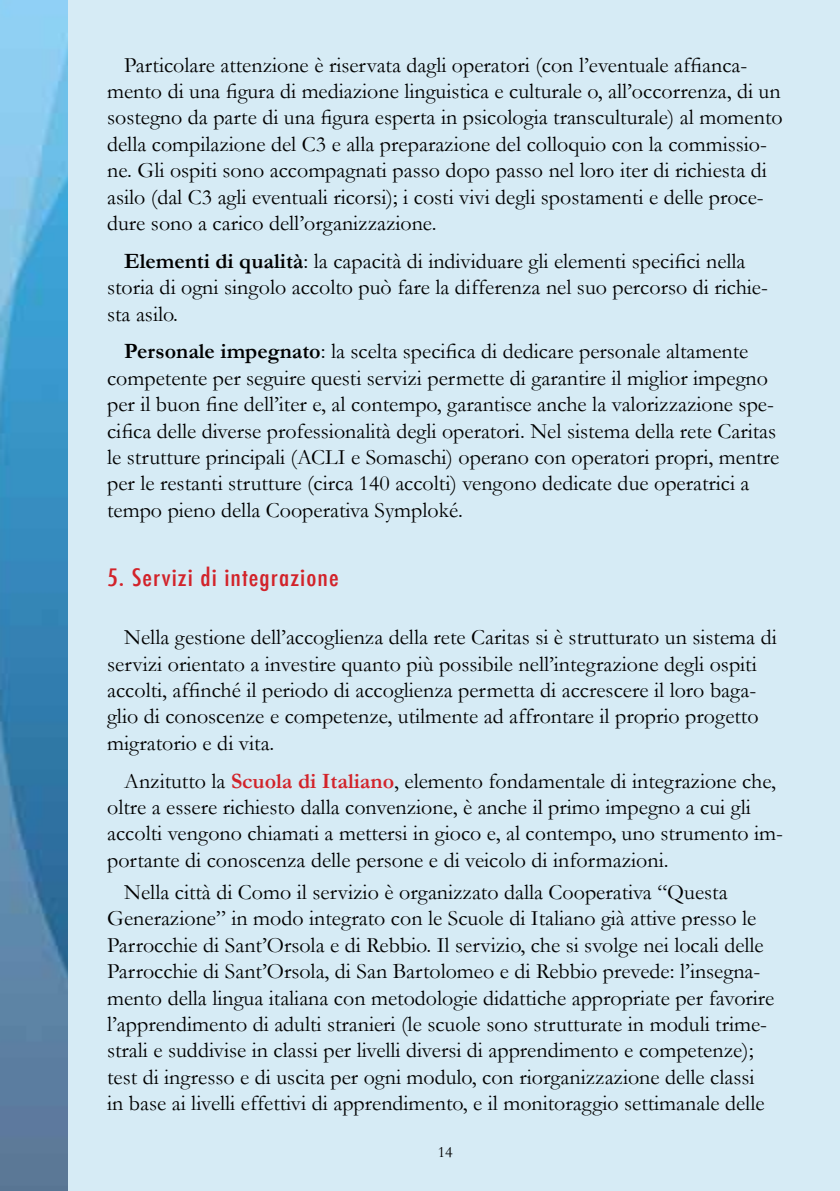
<style>
.page{position:relative;width:840px;height:1191px;background:#fff}
.page>*{position:absolute;margin:0;border:0;box-sizing:border-box;transform-origin:0 0}
.t1{font:500 condensed 23.4px "Futura";letter-spacing:.04em;color:#d2232a;scale:1.11 1}
.t2{font:22px/26.4px "Garamond";color:#000}
.t3{font:16px "Garamond";color:#000}
.s1{font-weight:700}
.s2{font-weight:700;color:#d2232a}
</style>
<div class="page">
<img style="left:0;top:0;width:68px;height:1191px">
<div style="left:68px;top:0;width:771px;height:1191px;background:#d6ebf5"></div>
<p class="t2" style="left:107px;top:51px;width:676px;text-indent:17px">Particolare attenzione è riservata dagli operatori (con l’eventuale affianca&shy;mento di una figura di mediazione linguistica e culturale o, all’occorrenza, di un sostegno da parte di una figura esperta in psicologia transculturale) al momento della compilazione del C3 e alla preparazione del colloquio con la commissio&shy;ne. Gli ospiti sono accompagnati passo dopo passo nel loro iter di richiesta di asilo (dal C3 agli eventuali ricorsi); i costi vivi degli spostamenti e delle proce&shy;dure sono a carico dell’organizzazione.</p>
<p class="t2" style="left:107px;top:247px;width:662px;text-indent:17px"><span class="s1">Elementi di qualità</span>: la capacità di individuare gli elementi specifici nella storia di ogni singolo accolto può fare la differenza nel suo percorso di richie&shy;sta asilo.</p>
<p class="t2" style="left:107px;top:338px;width:673px;text-indent:17px"><span class="s1">Personale impegnato</span>: la scelta specifica di dedicare personale altamente competente per seguire questi servizi permette di garantire il miglior impegno per il buon fine dell’iter e, al contempo, garantisce anche la valorizzazione spe&shy;cifica delle diverse professionalità degli operatori. Nel sistema della rete Caritas le strutture principali (ACLI e Somaschi) operano con operatori propri, mentre per le restanti strutture (circa 140 accolti) vengono dedicate due operatrici a tempo pieno della Cooperativa Symploké.</p>
<p class="t1" style="left:107px;top:562px;width:210px">5. Servizi di integrazione</p>
<p class="t2" style="left:107px;top:624px;width:670px;text-indent:17px">Nella gestione dell’accoglienza della rete Caritas si è strutturato un sistema di servizi orientato a investire quanto più possibile nell’integrazione degli ospiti accolti, affinché il periodo di accoglienza permetta di accrescere il loro baga&shy;glio di conoscenze e competenze, utilmente ad affrontare il proprio progetto migratorio e di vita.</p>
<p class="t2" style="left:107px;top:767px;width:677px;text-indent:17px">Anzitutto la <span class="s2">Scuola di Italiano</span>, elemento fondamentale di integrazione che, oltre a essere richiesto dalla convenzione, è anche il primo impegno a cui gli accolti vengono chiamati a mettersi in gioco e, al contempo, uno strumento im&shy;portante di conoscenza delle persone e di veicolo di informazioni.</p>
<p class="t2" style="left:107px;top:878px;width:668px;text-indent:17px">Nella città di Como il servizio è organizzato dalla Cooperativa “Questa Generazione” in modo integrato con le Scuole di Italiano già attive presso le Parrocchie di Sant’Orsola e di Rebbio. Il servizio, che si svolge nei locali delle Parrocchie di Sant’Orsola, di San Bartolomeo e di Rebbio prevede: l’insegna&shy;mento della lingua italiana con metodologie didattiche appropriate per favorire l’apprendimento di adulti stranieri (le scuole sono strutturate in moduli trime&shy;strali e suddivise in classi per livelli diversi di apprendimento e competenze); test di ingresso e di uscita per ogni modulo, con riorganizzazione delle classi in base ai livelli effettivi di apprendimento, e il monitoraggio settimanale delle</p>
<p class="t3" style="left:437px;top:1142px;width:17px">14</p>
</div>
